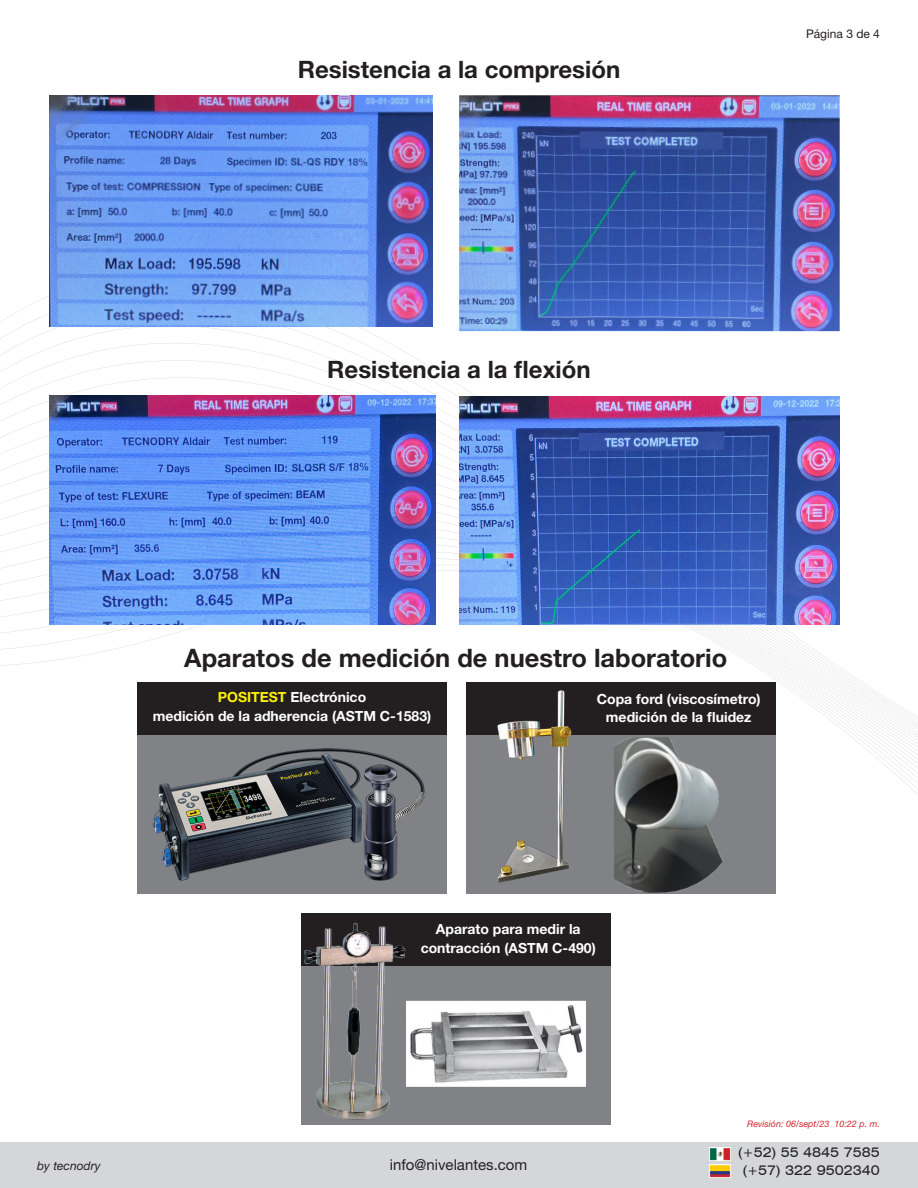
<style>
.page{position:relative;width:918px;height:1188px;background:#fff}
.page>*{position:absolute;margin:0;border:0;box-sizing:border-box;transform-origin:0 0}
.t1{font:700 25.5px "Helvetica Neue LT Std";color:#231f20}
.t2{font:700 24px "Helvetica Neue LT Std";color:#231f20}
.t3{font:15px "Helvetica Neue LT Std";color:#231f20}
.t4{font:700 13.95px "Helvetica Neue LT Std";color:#fff}
.t5{font:expanded 13.5px/17.4px "Swiss 721 BT";color:#231f20;text-align:center}
.t6{font:12px "Helvetica Neue LT Std";color:#231f20}
.t7{font:italic 12px "Helvetica Neue LT Std";color:#231f20}
.t8{font:italic 9px "Helvetica Neue LT Std";color:#d1232a}
.s1{color:#fff101}
</style>
<div class="page">
<svg style="left:0;top:343px;width:840px;height:216px"></svg>
<svg style="left:0;top:570px;width:918px;height:225px"></svg>
<div style="left:0;top:1142px;width:918px;height:46px;background:#d5d6d8"></div>
<img style="left:709px;top:1147px;width:22px;height:13px">
<img style="left:709px;top:1165px;width:21px;height:13px">
<img style="left:50px;top:95px;width:383px;height:232px">
<img style="left:50px;top:395px;width:386px;height:230px">
<img style="left:459px;top:95px;width:381px;height:236px">
<img style="left:459px;top:397px;width:381px;height:228px">
<div style="left:137px;top:684px;width:309px;height:210px;background:#808285"></div>
<div style="left:137px;top:683px;width:309px;height:52px;background:#231f20"></div>
<div style="left:301px;top:914px;width:309px;height:210px;background:#808285"></div>
<div style="left:301px;top:913px;width:309px;height:52px;background:#231f20"></div>
<div style="left:466px;top:684px;width:310px;height:210px;background:#808285"></div>
<img style="left:153px;top:749px;width:271px;height:132px">
<img style="left:302px;top:922px;width:105px;height:198px">
<div style="left:466px;top:683px;width:310px;height:52px;background:#231f20"></div>
<img style="left:614px;top:737px;width:109px;height:156px">
<img style="left:407px;top:965px;width:179px;height:160px">
<img style="left:497px;top:690px;width:75px;height:193px">
<p class="t2" style="left:298px;top:55px;width:324px">Resistencia a la compresión</p>
<p class="t6" style="left:806px;top:27px;width:75px">Página 3 de 4</p>
<p class="t2" style="left:327px;top:355px;width:265px">Resistencia a la flexión</p>
<p class="t1" style="left:184px;top:642px;width:545px">Aparatos de medición de nuestro laboratorio</p>
<p class="t4" style="left:218px;top:689px;width:150px"><span class="s1">POSITEST</span> Electrónico</p>
<p class="t4" style="left:153px;top:707px;width:280px">medición de la adherencia (ASTM C-1583)</p>
<p class="t4" style="left:597px;top:690px;width:165px">Copa ford (viscosímetro)</p>
<p class="t4" style="left:606px;top:709px;width:147px">medición de la fluidez</p>
<p class="t7" style="left:37px;top:1158px;width:65px">by tecnodry</p>
<p class="t4" style="left:436px;top:921px;width:146px">Aparato para medir la</p>
<p class="t4" style="left:421px;top:939px;width:177px">contracción (ASTM C-490)</p>
<p class="t3" style="left:390px;top:1155px;width:139px">info@nivelantes.com</p>
<p class="t8" style="left:747px;top:1118px;width:134px">Revisión: 06/sept/23 10:22 p. m.</p>
<p class="t5" style="left:738px;top:1144px;width:143px">(+52) 55 4845 7585 (+57) 322 9502340</p>
</div>
